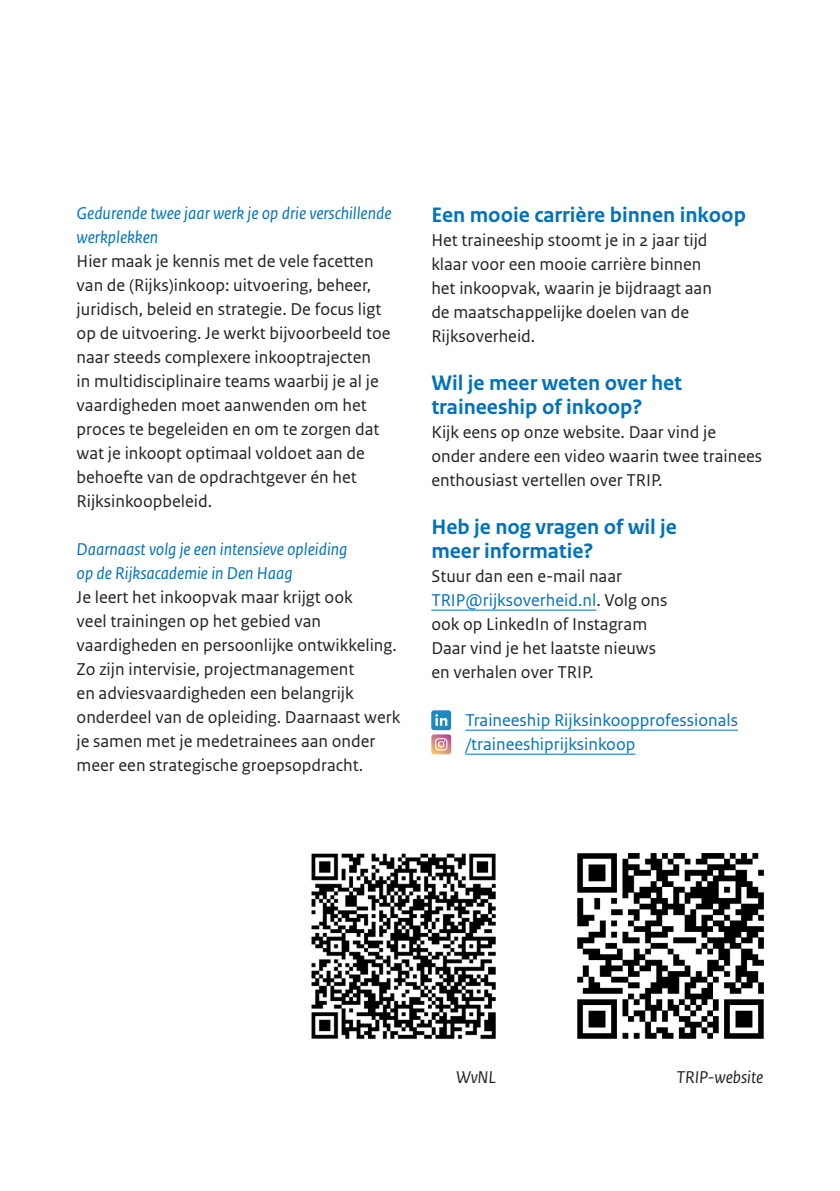
<style>
.page{position:relative;width:840px;height:1191px;background:#fff}
.page>*{position:absolute;margin:0;border:0;box-sizing:border-box;transform-origin:0 0}
.t1{font:700 22px/24px "Rijksoverheid Sans Text";color:#0071bb}
.t2{font:18px/24px "Rijksoverheid Sans Text";color:#231f20}
.t3{font:italic 18px/24px "Rijksoverheid Sans Text";color:#0071bb}
.t4{font:18px/24px "Rijksoverheid Sans Text";color:#0071bb}
.t5{font:italic 18px "Rijksoverheid Sans Text";color:#231f20}
.s1{color:#0071bb}
</style>
<div class="page">
<hr style="left:431px;top:609px;width:165px;height:1px;background:#0071bb">
<hr style="left:465px;top:729px;width:272px;height:1px;background:#0071bb">
<hr style="left:465px;top:753px;width:170px;height:1px;background:#0071bb">
<img style="left:577px;top:853px;width:187px;height:186px">
<img style="left:311px;top:853px;width:185px;height:187px">
<svg style="left:431px;top:710px;width:20px;height:44px"></svg>
<p class="t3" style="left:77px;top:201px;width:316px">Gedurende twee jaar werk je op drie verschillende werkplekken</p>
<p class="t2" style="left:77px;top:249px;width:315px">Hier maak je kennis met de vele facetten van de (Rijks)inkoop: uitvoering, beheer, juridisch, beleid en strategie. De focus ligt op de uitvoering. Je werkt bijvoorbeeld toe naar steeds complexere inkooptrajecten<br>in multidisciplinaire teams waarbij je al je vaardigheden moet aanwenden om het proces te begeleiden en om te zorgen dat wat je inkoopt optimaal voldoet aan de behoefte van de opdrachtgever én het Rijksinkoopbeleid.</p>
<p class="t3" style="left:77px;top:537px;width:272px">Daarnaast volg je een intensieve opleiding op de Rijksacademie in Den Haag</p>
<p class="t2" style="left:77px;top:585px;width:325px">Je leert het inkoopvak maar krijgt ook<br>veel trainingen op het gebied van vaardigheden en persoonlijke ontwikkeling.<br>Zo zijn intervisie, projectmanagement<br>en adviesvaardigheden een belangrijk onderdeel van de opleiding. Daarnaast werk je samen met je medetrainees aan onder meer een strategische groepsopdracht.</p>
<p class="t1" style="left:431px;top:203px;width:316px">Een mooie carrière binnen inkoop</p>
<p class="t2" style="left:431px;top:228px;width:282px">Het traineeship stoomt je in 2 jaar tijd klaar voor een mooie carrière binnen het inkoopvak, waarin je bijdraagt aan de maatschappelijke doelen van de Rijksoverheid.</p>
<p class="t1" style="left:431px;top:371px;width:252px">Wil je meer weten over het traineeship of inkoop?</p>
<p class="t2" style="left:431px;top:420px;width:332px">Kijk eens op onze website. Daar vind je onder andere een video waarin twee trainees enthousiast vertellen over TRIP.</p>
<p class="t1" style="left:431px;top:515px;width:247px">Heb je nog vragen of wil je meer informatie?</p>
<p class="t2" style="left:431px;top:564px;width:237px">Stuur dan een e-mail naar<br><span class="s1">TRIP@rijksoverheid.nl</span>. Volg ons ook op LinkedIn of Instagram<br>Daar vind je het laatste nieuws en verhalen over TRIP.</p>
<p class="t4" style="left:465px;top:708px;width:274px">Traineeship Rijksinkoopprofessionals /traineeshiprijksinkoop</p>
<p class="t5" style="left:456px;top:1067px;width:41px">WvNL</p>
<p class="t5" style="left:676px;top:1067px;width:88px">TRIP-website</p>
</div>
